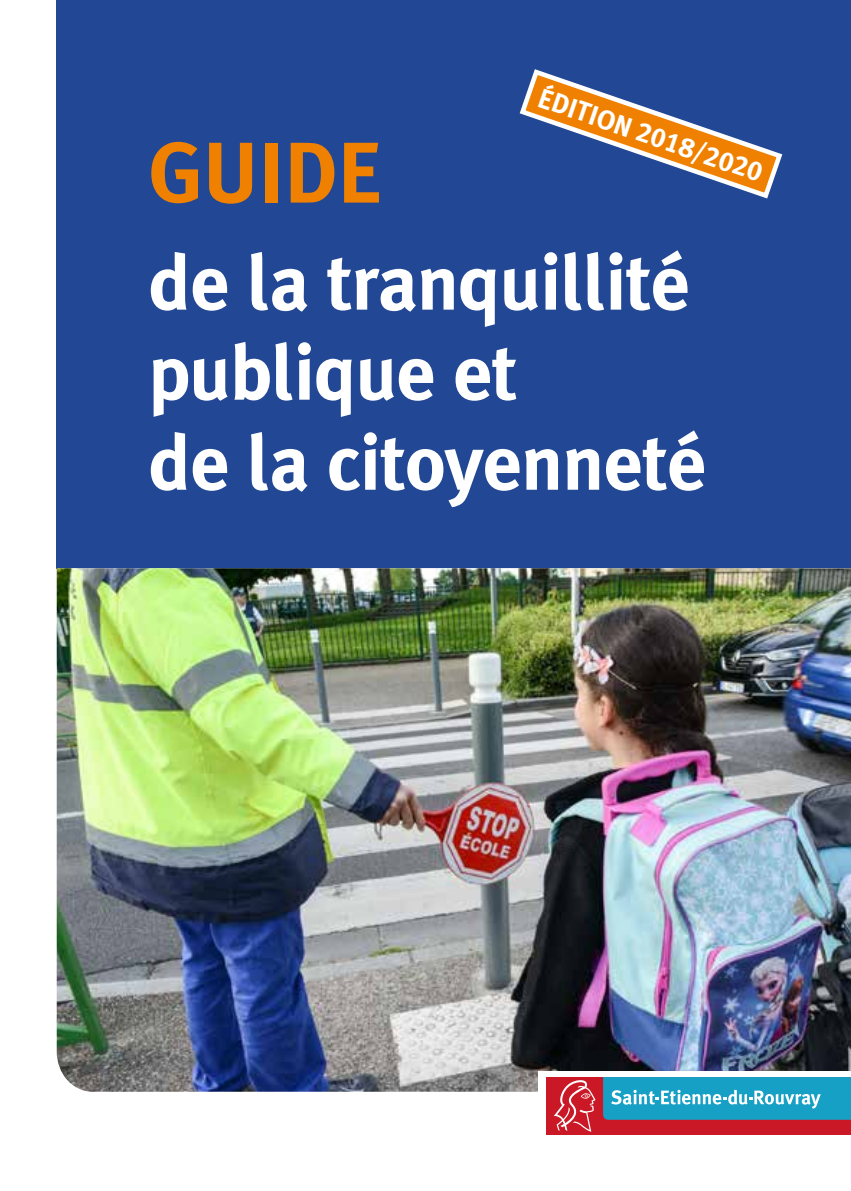
<style>
.page{position:relative;width:851px;height:1191px;background:#fff}
.page>*{position:absolute;margin:0;border:0;box-sizing:border-box;transform-origin:0 0}
.t1{font:700 86px "Meta Plus";letter-spacing:-.015em;color:#f08100}
.t2{font:700 78px/90px "Meta Plus";letter-spacing:-.015em;color:#fff}
.t3{font:27.6px "Meta Bold LF";color:#fff}
.s1{font-family:"Meta Plus";font-weight:700}
</style>
<div class="page">
<div style="left:57px;top:0;width:793px;height:568px;background:#224895"></div>
<img style="left:57px;top:568px;width:793px;height:523px">
<div style="left:539px;top:1071px;width:311px;height:69px;background:#fff"></div>
<div style="left:546px;top:1077px;width:304px;height:57px;background:#ca1826"></div>
<svg style="left:603px;top:1077px;width:247px;height:42px;background:#32aacb"></svg>
<svg style="left:554px;top:1080px;width:41px;height:51px"></svg>
<svg style="left:519px;top:69px;width:264px;height:130px"></svg>
<p class="t1" style="left:148px;top:123px;width:236px">GUIDE</p>
<p class="t3" style="left:544px;top:81px;width:238px;rotate:19deg"><span class="s1">ÉDITION</span> 2018/2020</p>
<p class="t2" style="left:148px;top:237px;width:560px">de la tranquillité publique et<br>de la citoyenneté</p>
</div>
